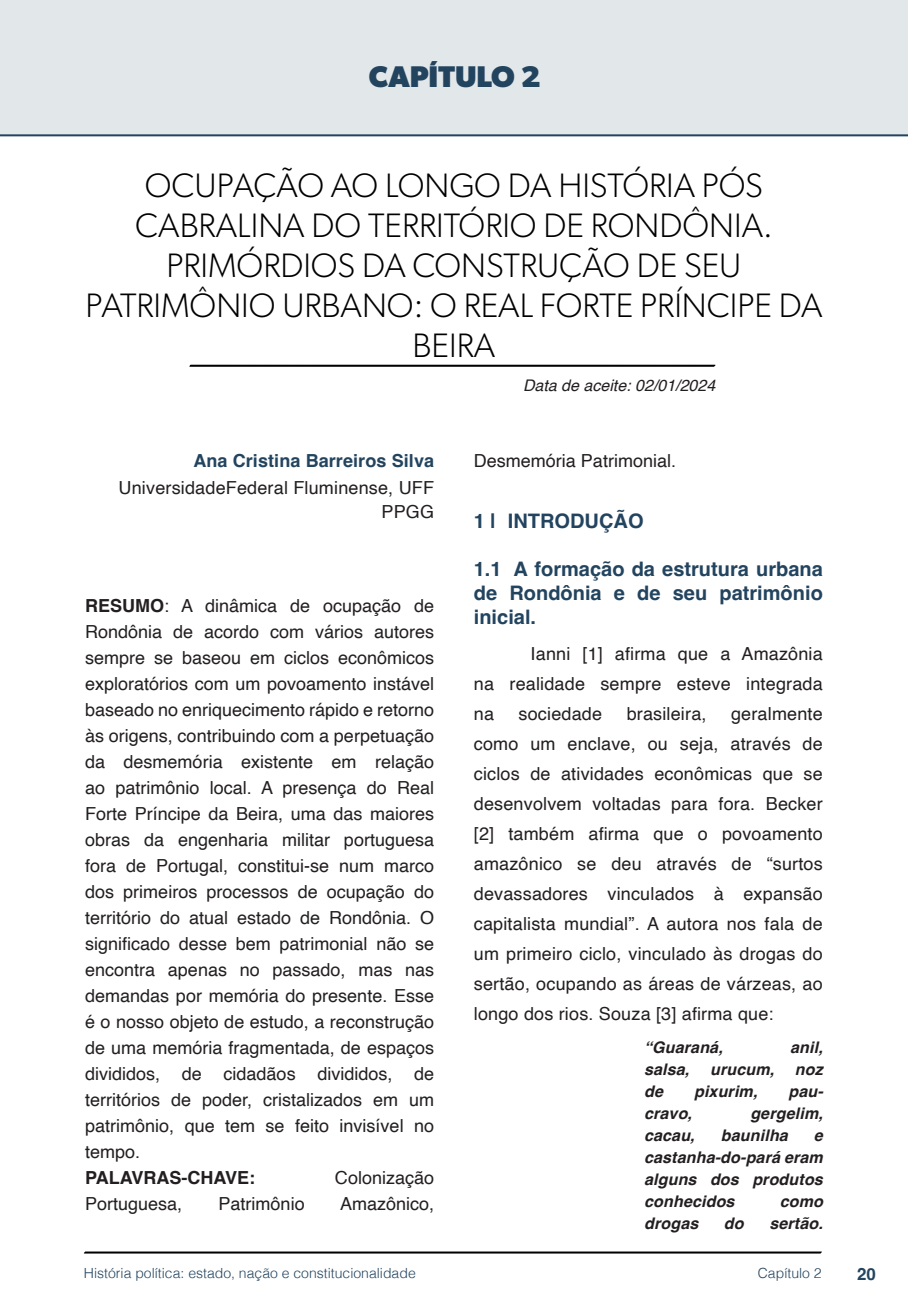
<style>
.page{position:relative;width:908px;height:1304px;background:#fff}
.page>*{position:absolute;margin:0;border:0;box-sizing:border-box;transform-origin:0 0}
.t1{font:300 34px/40px "Gibson";color:#000;text-align:center}
.t2{font:700 30px "Gibson";color:#23445f}
.t3{font:700 20px/24px "Helvetica";color:#23445f;text-align:justify}
.t4{font:18px/26px "Helvetica";letter-spacing:.01em;color:#231f20;text-align:justify}
.t5{font:700 18px "Helvetica";letter-spacing:.005em;color:#23445f}
.t6{font:700 18px "Helvetica";color:#231f20}
.t7{font:700 16.8px "Helvetica";color:#23445f}
.t8{font:italic 700 16px/22px "Helvetica";letter-spacing:.01em;color:#231f20;text-align:justify}
.t9{font:italic 16px "Helvetica";color:#231f20}
.t10{font:300 14px "Helvetica";color:#23445f}
.s1{font-weight:700}
</style>
<div class="page">
<svg style="left:84px;top:1251px;width:737px;height:3px;background:#515151"></svg>
<svg style="left:189px;top:364px;width:526px;height:3px;background:#4f4f4f"></svg>
<div style="left:0;top:0;width:907px;height:136px;background:#e2e7e9"></div>
<div style="left:44px;top:72px;width:68px;height:61px;background:#e2e7e9"></div>
<h2 class="t2" style="left:369px;top:58px;width:173px">CAPÍTULO 2</h2>
<h1 class="t1" style="left:85px;top:165px;width:738px">OCUPAÇÃO AO LONGO DA HISTÓRIA PÓS<br>CABRALINA DO TERRITÓRIO DE RONDÔNIA.<br>PRIMÓRDIOS DA CONSTRUÇÃO DE SEU<br>PATRIMÔNIO URBANO: O REAL FORTE PRÍNCIPE DA<br>BEIRA</h1>
<p class="t5" style="left:193px;top:450px;width:242px">Ana Cristina Barreiros Silva</p>
<p class="t4" style="left:118px;top:477px;width:317px;line-height:24px;text-align:right">UniversidadeFederal Fluminense, UFF<br>PPGG</p>
<p class="t4" style="left:85px;top:594px;width:350px"><span class="s1">RESUMO</span>: A dinâmica de ocupação de Rondônia de acordo com vários autores sempre se baseou em ciclos econômicos exploratórios com um povoamento instável baseado no enriquecimento rápido e retorno às origens, contribuindo com a perpetuação da desmemória existente em relação ao patrimônio local. A presença do Real Forte Príncipe da Beira, uma das maiores obras da engenharia militar portuguesa fora de Portugal, constitui-se num marco dos primeiros processos de ocupação do território do atual estado de Rondônia. O significado desse bem patrimonial não se encontra apenas no passado, mas nas demandas por memória do presente. Esse é o nosso objeto de estudo, a reconstrução de uma memória fragmentada, de espaços divididos, de cidadãos divididos, de territórios de poder, cristalizados em um patrimônio, que tem se feito invisível no tempo.</p>
<p class="t6" style="left:85px;top:1167px;width:172px">PALAVRAS-CHAVE:</p>
<p class="t4" style="left:335px;top:1165px;width:101px">Colonização</p>
<p class="t4" style="left:85px;top:1191px;width:99px">Portuguesa,</p>
<p class="t4" style="left:218px;top:1191px;width:88px">Patrimônio</p>
<p class="t4" style="left:340px;top:1191px;width:96px">Amazônico,</p>
<p class="t9" style="left:523px;top:373px;width:194px">Data de aceite: 02/01/2024</p>
<p class="t4" style="left:473px;top:448px;width:204px">Desmemória Patrimonial.</p>
<p class="t3" style="left:473px;top:511px;width:171px">1 | INTRODUÇÃO</p>
<p class="t3" style="left:473px;top:559px;width:350px">1.1 A formação da estrutura urbana de Rondônia e de seu patrimônio inicial.</p>
<p class="t4" style="left:473px;top:639px;width:350px;line-height:30px;text-indent:57px">Ianni [1] afirma que a Amazônia na realidade sempre esteve integrada na</p>
<p class="t4" style="left:518px;top:701px;width:85px">sociedade</p>
<p class="t4" style="left:626px;top:701px;width:81px">brasileira,</p>
<p class="t4" style="left:473px;top:699px;width:350px;line-height:30px;text-indent:257px">geralmente como um enclave, ou seja, através de ciclos de atividades econômicas que se desenvolvem voltadas para fora. Becker [2] também afirma que o povoamento amazônico se deu através de “surtos devassadores vinculados à expansão capitalista mundial”. A autora nos fala de um primeiro ciclo, vinculado às drogas do sertão, ocupando as áreas de várzeas, ao longo dos rios. Souza [3] afirma que:</p>
<p class="t8" style="left:643px;top:1038px;width:80px">“Guaraná,</p>
<p class="t8" style="left:789px;top:1038px;width:34px">anil,</p>
<p class="t8" style="left:643px;top:1060px;width:47px">salsa,</p>
<p class="t8" style="left:709px;top:1060px;width:66px">urucum,</p>
<p class="t8" style="left:794px;top:1060px;width:29px">noz</p>
<p class="t8" style="left:643px;top:1082px;width:20px">de</p>
<p class="t8" style="left:693px;top:1082px;width:65px">pixurim,</p>
<p class="t8" style="left:788px;top:1082px;width:36px">pau-</p>
<p class="t8" style="left:643px;top:1104px;width:49px">cravo,</p>
<p class="t8" style="left:750px;top:1104px;width:74px">gergelim,</p>
<p class="t8" style="left:643px;top:1126px;width:52px">cacau,</p>
<p class="t8" style="left:720px;top:1126px;width:68px">baunilha</p>
<p class="t8" style="left:643px;top:1126px;width:180px;text-indent:170px">e castanha-do-pará eram alguns dos produtos conhecidos</p>
<p class="t8" style="left:779px;top:1192px;width:45px">como</p>
<p class="t8" style="left:643px;top:1214px;width:56px">drogas</p>
<p class="t8" style="left:723px;top:1214px;width:21px">do</p>
<p class="t8" style="left:769px;top:1214px;width:55px">sertão.</p>
<p class="t10" style="left:84px;top:1261px;width:333px">História política: estado, nação e constitucionalidade</p>
<p class="t10" style="left:757px;top:1261px;width:65px">Capítulo 2</p>
<p class="t7" style="left:856px;top:1264px;width:20px">20</p>
</div>
